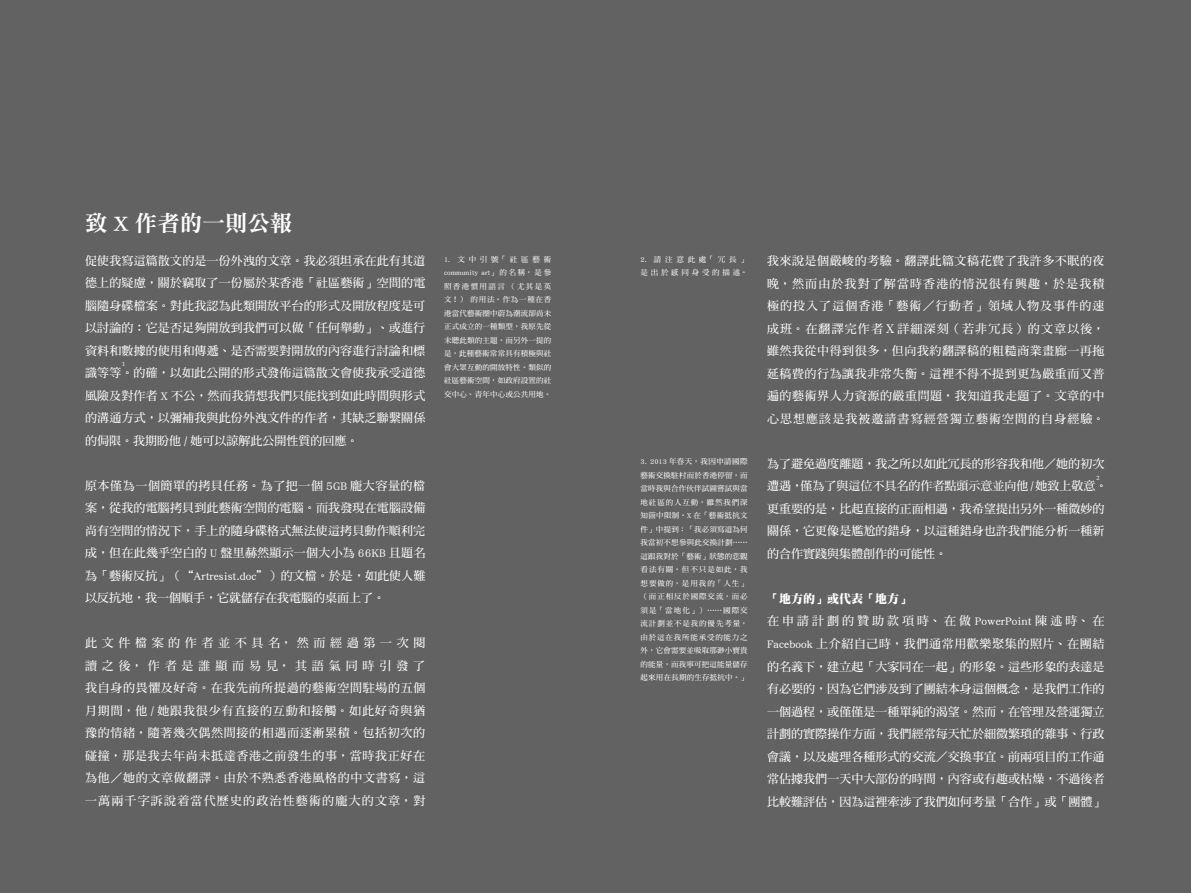
<style>
.page{position:relative;width:1191px;height:893px;background:#fff}
.page>*{position:absolute;margin:0;border:0;box-sizing:border-box;transform-origin:0 0}
.t1{font:22.5px "DF Ming Std W9";color:#fff}
.t2{font:12px/22.5px "DF Ming Std W7";letter-spacing:.005em;color:#fff;text-align:justify}
.t3{font:12px "DF Ming Std W12";color:#fff}
.t4{font:7.5px/13.5px "DF Ming Std W7";letter-spacing:.025em;color:#fff;text-align:justify}
.t5{font:7.5px/13.5px "DF Ming Std W7";letter-spacing:.365em;color:#fff}
.t6{font:6px "Book Antiqua";color:#fff}
</style>
<div class="page">
<div style="left:594px;top:0;width:597px;height:893px;background:#626262"></div>
<div style="left:0;top:0;width:595px;height:893px;background:#626262"></div>
<h1 class="t1" style="left:85px;top:211px;width:209px">致 X 作者的一則公報</h1>
<p class="t2" style="left:85px;top:249px;width:342px">促使我寫這篇散文的是一份外洩的文章。我必須坦承在此有其道德上的疑慮，關於竊取了一份屬於某香港「社區藝術」空間的電腦隨身碟檔案。對此我認為此類開放平台的形式及開放程度是可以討論的：它是否足夠開放到我們可以做「任何舉動」、或進行資料和數據的使用和傳遞、是否需要對開放的內容進行討論和標識等等。的確，以如此公開的形式發佈這篇散文會使我承受道德風險及對作者 X 不公，然而我猜想我們只能找到如此時間與形式的溝通方式，以彌補我與此份外洩文件的作者，其缺乏聯繫關係的侷限。我期盼他 / 她可以諒解此公開性質的回應。</p>
<p class="t2" style="left:85px;top:474px;width:342px">原本僅為一個簡單的拷貝任務。為了把一個 5GB 龐大容量的檔案，從我的電腦拷貝到此藝術空間的電腦。而我發現在電腦設備尚有空間的情況下，手上的隨身碟格式無法使這拷貝動作順利完成，但在此幾乎空白的 U 盤里赫然顯示一個大小為 66KB 且題名為「藝術反抗」（“Artresist.doc”）的文檔。於是，如此使人難以反抗地，我一個順手，它就儲存在我電腦的桌面上了。</p>
<p class="t2" style="left:85px;top:631px;width:342px">此文件檔案的作者並不具名，然而經過第一次閱讀之後，作者是誰顯而易見，其語氣同時引發了我自身的畏懼及好奇。在我先前所提過的藝術空間駐場的五個月期間，他 / 她跟我很少有直接的互動和接觸。如此好奇與猶豫的情緒，隨著幾次偶然間接的相遇而逐漸累積。包括初次的碰撞，那是我去年尚未抵達香港之前發生的事，當時我正好在為他／她的文章做翻譯。由於不熟悉香港風格的中文書寫，這一萬兩千字訴說着當代歷史的政治性藝術的龐大的文章，對</p>
<p class="t6" style="left:122px;top:360px;width:4px">1</p>
<p class="t4" style="left:444px;top:252px;width:109px">1. 文中引號「社區藝術community art」的名稱，是參照香港慣用語言 （尤其是英文！） 的用法。作為一種在香港當代藝術圈中蔚為潮流卻尚未正式成立的一種類型，我原先從未聽此類的主題。而另外一提的是，此種藝術常常具有積極與社會大眾互動的開放特性。類似的社區藝術空間，如政府設置的社交中心、青年中心或公共用地。</p>
<p class="t5" style="left:640px;top:252px;width:109px">2. 請注意此處「冗長」是出於感同身受的描述。</p>
<p class="t4" style="left:640px;top:455px;width:109px">3. 2013 年春天，我因申請國際藝術交換駐村而於香港停留，而當時我與合作伙伴試圖嘗試與當地社區的人互動，雖然我們深知箇中限制。X 在「藝術抵抗文件」中提到：「我必須寫道為何我當初不想參與此交換計劃……這跟我對於「藝術」狀態的悲觀看法有關。但不只是如此，我想要做的，是用我的「人生」（而正相反於國際交流，而必須是「當地化」）……國際交流計劃並不是我的優先考量，由於這在我所能承受的能力之外，它會需要並吸取那渺小寶貴的能量，而我寧可把這能量儲存起來用在長期的生存抵抗中。」</p>
<p class="t2" style="left:767px;top:250px;width:339px">我來說是個嚴峻的考驗。翻譯此篇文稿花費了我許多不眠的夜晚，然而由於我對了解當時香港的情況很有興趣，於是我積極的投入了這個香港「藝術／行動者」領域人物及事件的速成班。在翻譯完作者Ｘ詳細深刻（若非冗長）的文章以後，雖然我從中得到很多，但向我約翻譯稿的粗糙商業畫廊一再拖延稿費的行為讓我非常失衡。這裡不得不提到更為嚴重而又普遍的藝術界人力資源的嚴重問題，我知道我走題了。文章的中心思想應該是我被邀請書寫經營獨立藝術空間的自身經驗。</p>
<p class="t2" style="left:767px;top:452px;width:342px;text-align:left">為了避免過度離題，我之所以如此冗長的形容我和他／她的初次遭遇，僅為了與這位不具名的作者點頭示意並向他/她致上敬意。更重要的是，比起直接的正面相遇，我希望提出另外一種微妙的關係，它更像是尷尬的錯身，以這種錯身也許我們能分析一種新的合作實踐與集體創作的可能性。</p>
<p class="t3" style="left:767px;top:592px;width:146px">「地方的」或代表「地方」</p>
<p class="t2" style="left:767px;top:610px;width:339px">在申請計劃的贊助款項時、在做PowerPoint陳述時、在Facebook 上介紹自己時，我們通常用歡樂聚集的照片、在團結的名義下，建立起「大家同在一起」的形象。這些形象的表達是有必要的，因為它們涉及到了團結本身這個概念，是我們工作的一個過程，或僅僅是一種單純的渴望。然而，在管理及營運獨立計劃的實際操作方面，我們經常每天忙於細微繁瑣的雜事、行政會議，以及處理各種形式的交流／交換事宜。前兩項目的工作通常佔據我們一天中大部份的時間，內容或有趣或枯燥，不過後者比較難評估，因為這裡牽涉了我們如何考量「合作」或「團體」</p>
<p class="t6" style="left:1096px;top:474px;width:4px">2</p>
</div>
